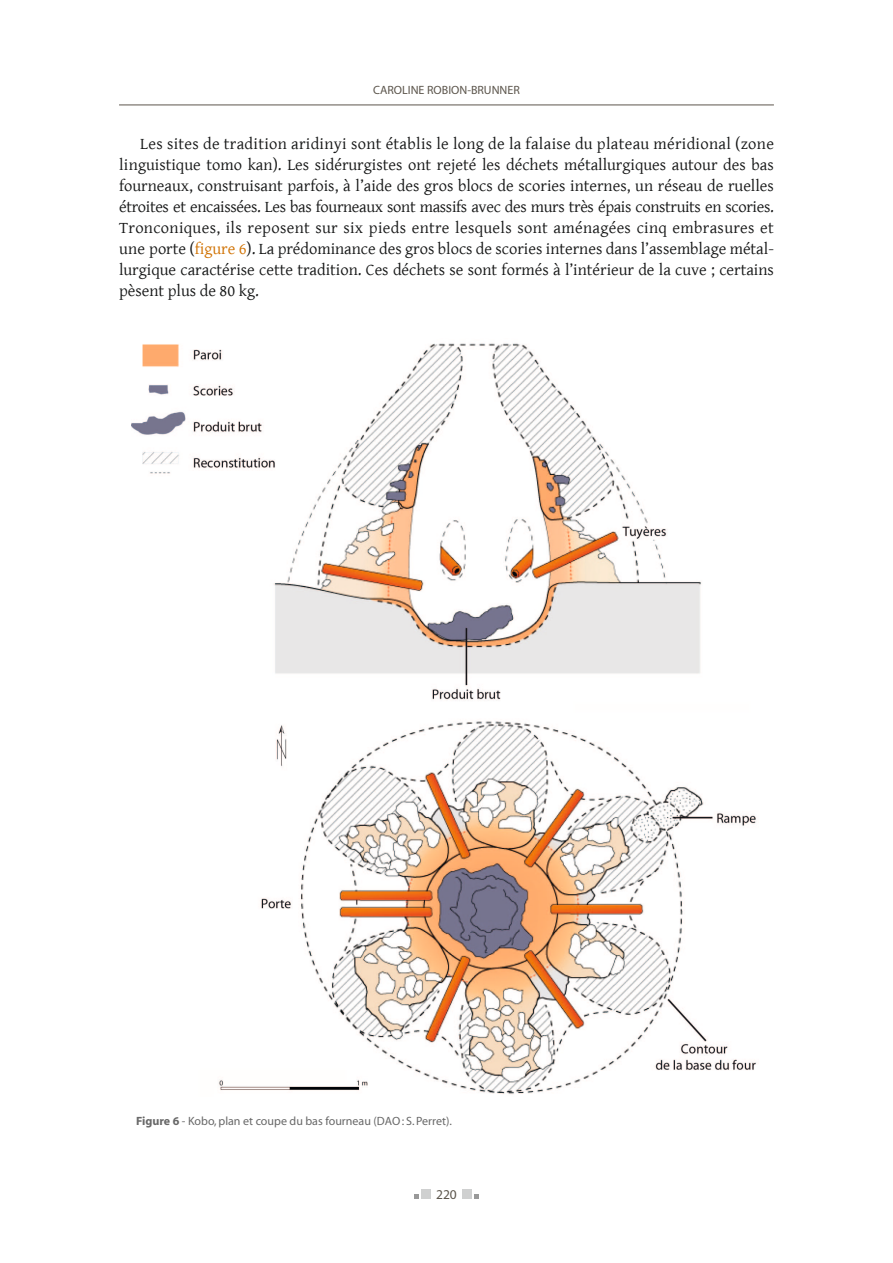
<style>
.page{position:relative;width:893px;height:1263px;background:#fff}
.page>*{position:absolute;margin:0;border:0;box-sizing:border-box;transform-origin:0 0}
.t1{font:16.5px/21px "Gentium Basic";color:#151616;text-align:justify}
.t2{font:13.5px "Myriad";color:#5c554c}
.Legende{font:12px "Myriad";color:#686868}
.t3{font:12px "Myriad";color:#5c554c}
.s1{color:#d07100}
.s2{font-weight:700}
</style>
<div class="page">
<svg style="left:414px;top:1194px;width:4px;height:5px"></svg>
<div style="left:421px;top:1190px;width:9px;height:9px;background:#cfd0d0"></div>
<div style="left:463px;top:1190px;width:9px;height:9px;background:#cfd0d0"></div>
<svg style="left:475px;top:1194px;width:4px;height:5px"></svg>
<hr style="left:119px;top:105px;width:655px;height:1px;background:#5c554c">
<img style="left:132px;top:343px;width:624px;height:752px">
<p class="t3" style="left:373px;top:84px;width:148px">CAROLINE ROBION-BRUNNER</p>
<p class="t1" style="left:119px;top:133px;width:656px;text-indent:21px">Les sites de tradition aridinyi sont établis le long de la falaise du plateau méridional (zone linguistique tomo kan). Les sidérurgistes ont rejeté les déchets métallurgiques autour des bas fourneaux, construisant parfois, à l’aide des gros blocs de scories internes, un réseau de ruelles étroites et encaissées. Les bas fourneaux sont massifs avec des murs très épais construits en scories.<br>Tronconiques, ils reposent sur six pieds entre lesquels sont aménagées cinq embrasures et une porte (<span class="s1">figure 6</span>). La prédominance des gros blocs de scories internes dans l’assemblage métal&shy;lurgique caractérise cette tradition. Ces déchets se sont formés à l’intérieur de la cuve ; certains pèsent plus de 80 kg.</p>
<p class="Legende" style="left:136px;top:1114px;width:317px"><span class="s2">Figure 6</span> - Kobo, plan et coupe du bas fourneau (DAO: S. Perret).</p>
<p class="t2" style="left:436px;top:1188px;width:22px">220</p>
</div>
